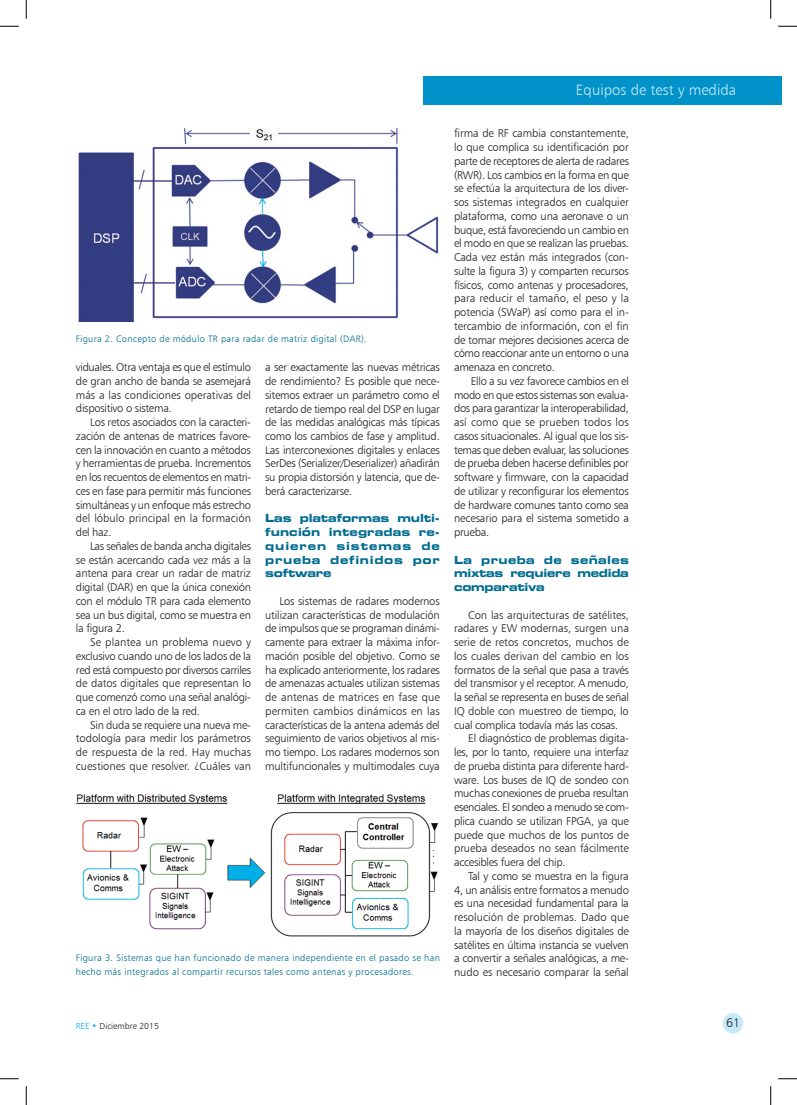
<style>
.page{position:relative;width:797px;height:1105px;background:#fff}
.page>*{position:absolute;margin:0;border:0;box-sizing:border-box;transform-origin:0 0}
.t1{font:15px "Humanist 777 BT Light B";color:#c6eafa}
.t2{font:12.5px "Humanist 777 BT Light B";color:#231f20}
.t3{font:11.25px/13.8px "Humanist 777 BT Light B";letter-spacing:-.025em;color:#231f20;text-align:justify}
.t4{font:11.25px/13.8px "Eurostile Bold Extended Two";letter-spacing:.03em;color:#006c91;text-align:justify}
.t5{font:11.25px "Humanist 777 BT Light B";color:#231f20}
.t6{font:11.25px "Humanist 777 BT Light B";letter-spacing:-.005em;color:#231f20}
.t7{font:11.25px "Humanist 777 BT Light B";letter-spacing:.005em;color:#231f20}
.t8{font:9.38px/13.8px "Humanist 777 BT Light B";letter-spacing:.025em;color:#006c91}
.t9{font:8.75px "Humanist 777 BT Light B";color:#231f20}
.s1{color:#00aeef}
</style>
<div class="page">
<div style="left:423px;top:76px;width:358px;height:29px;background:#0092c8"></div>
<div style="left:722px;top:1013px;width:21px;height:20px;background:#c6eafa;border-radius:50%"></div>
<img style="left:78px;top:129px;width:361px;height:192px">
<img style="left:76px;top:794px;width:363px;height:143px">
<svg style="left:0;top:25px;width:19px;height:2px"></svg>
<svg style="left:778px;top:25px;width:19px;height:2px"></svg>
<svg style="left:0;top:1078px;width:19px;height:1px"></svg>
<svg style="left:778px;top:1078px;width:19px;height:1px"></svg>
<svg style="left:25px;top:0;width:2px;height:19px"></svg>
<svg style="left:25px;top:1086px;width:2px;height:19px"></svg>
<svg style="left:770px;top:0;width:1px;height:19px"></svg>
<svg style="left:770px;top:1086px;width:1px;height:19px"></svg>
<p class="t8" style="left:76px;top:332px;width:292px">Figura 2. Concepto de módulo TR para radar de matriz digital (DAR).</p>
<p class="t3" style="left:76px;top:360px;width:177px">viduales. Otra ventaja es que el estímulo de gran ancho de banda se asemejará más a las condiciones operativas del dispositivo o sistema.</p>
<p class="t3" style="left:76px;top:415px;width:177px;text-indent:14px">Los retos asociados con la caracteri&shy;zación de antenas de matrices favore&shy;cen la innovación en cuanto a métodos y herramientas de prueba. Incrementos en los recuentos de elementos en matri&shy;ces en fase para permitir más funciones simultáneas y un enfoque más estrecho del lóbulo principal en la formación del haz.</p>
<p class="t3" style="left:76px;top:539px;width:177px;text-indent:14px">Las señales de banda ancha digitales se están acercando cada vez más a la antena para crear un radar de matriz digital (DAR) en que la única conexión con el módulo TR para cada elemento sea un bus digital, como se muestra en la figura 2.</p>
<p class="t3" style="left:76px;top:635px;width:177px;text-indent:14px">Se plantea un problema nuevo y exclusivo cuando uno de los lados de la red está compuesto por diversos carriles de datos digitales que representan lo que comenzó como una señal analógi&shy;ca en el otro lado de la red.</p>
<p class="t3" style="left:76px;top:718px;width:177px;text-indent:14px">Sin duda se requiere una nueva me&shy;todología para medir los parámetros de respuesta de la red. Hay muchas cuestiones que resolver. ¿Cuáles van</p>
<p class="t3" style="left:265px;top:360px;width:176px">a ser exactamente las nuevas métricas de rendimiento? Es posible que nece&shy;sitemos extraer un parámetro como el retardo de tiempo real del DSP en lugar de las medidas analógicas más típicas como los cambios de fase y amplitud.<br>Las interconexiones digitales y enlaces SerDes (Serializer/Deserializer) añadirán su propia distorsión y latencia, que de&shy;berá caracterizarse.</p>
<p class="t4" style="left:265px;top:511px;width:176px">Las plataformas multi&shy;función integradas re&shy;quieren sistemas de prueba definidos por software</p>
<p class="t3" style="left:265px;top:594px;width:176px;text-indent:14px">Los sistemas de radares modernos utilizan características de modulación de impulsos que se programan dinámi&shy;camente para extraer la máxima infor&shy;mación posible del objetivo. Como se ha explicado anteriormente, los radares de amenazas actuales utilizan sistemas de antenas de matrices en fase que permiten cambios dinámicos en las características de la antena además del seguimiento de varios objetivos al mis&shy;mo tiempo. Los radares modernos son multifuncionales y multimodales cuya</p>
<p class="t8" style="left:76px;top:951px;width:365px">Figura 3. Sistemas que han funcionado de manera independiente en el pasado se han hecho más integrados al compartir recursos tales como antenas y procesadores.</p>
<h1 class="t1" style="left:576px;top:81px;width:162px">Equipos de test y medida</h1>
<p class="t3" style="left:454px;top:126px;width:176px">firma de RF cambia constantemente, lo que complica su identificación por parte de receptores de alerta de radares (RWR). Los cambios en la forma en que se efectúa la arquitectura de los diver&shy;sos sistemas integrados en cualquier plataforma, como una aeronave o un buque, está favoreciendo un cambio en el modo en que se realizan las pruebas.<br>Cada vez están más integrados (con&shy;sulte la figura 3) y comparten recursos físicos, como antenas y procesadores, para reducir el tamaño, el peso y la potencia (SWaP) así como para el in&shy;tercambio de información, con el fin de tomar mejores decisiones acerca de cómo reaccionar ante un entorno o una amenaza en concreto.</p>
<p class="t3" style="left:454px;top:374px;width:176px;text-indent:17px">Ello a su vez favorece cambios en el modo en que estos sistemas son evalua&shy;dos para garantizar la interoperabilidad, así como que se prueben todos los casos situacionales. Al igual que los sis&shy;temas que deben evaluar, las soluciones de prueba deben hacerse definibles por software y firmware, con la capacidad de utilizar y reconfigurar los elementos de hardware comunes tanto como sea necesario para el sistema sometido a prueba.</p>
<p class="t4" style="left:454px;top:552px;width:176px">La prueba de señales mixtas requiere medida comparativa</p>
<p class="t6" style="left:468px;top:608px;width:162px">Con las arquitecturas de satélites,</p>
<p class="t6" style="left:454px;top:621px;width:176px">radares y EW modernas, surgen una</p>
<p class="t5" style="left:454px;top:635px;width:176px">serie de retos concretos, muchos de</p>
<p class="t5" style="left:454px;top:649px;width:176px">los cuales derivan del cambio en los</p>
<p class="t3" style="left:454px;top:663px;width:176px">formatos de la señal que pasa a través</p>
<p class="t3" style="left:454px;top:676px;width:176px">del transmisor y el receptor. A menudo,</p>
<p class="t3" style="left:454px;top:690px;width:176px">la señal se representa en buses de señal</p>
<p class="t3" style="left:454px;top:704px;width:176px">IQ doble con muestreo de tiempo, lo</p>
<p class="t3" style="left:454px;top:718px;width:166px">cual complica todavía más las cosas.</p>
<p class="t3" style="left:468px;top:731px;width:162px">El diagnóstico de problemas digita-</p>
<p class="t3" style="left:454px;top:745px;width:176px">les, por lo tanto, requiere una interfaz</p>
<p class="t3" style="left:454px;top:759px;width:176px">de prueba distinta para diferente hard-</p>
<p class="t3" style="left:454px;top:773px;width:176px">ware. Los buses de IQ de sondeo con</p>
<p class="t3" style="left:454px;top:786px;width:176px">muchas conexiones de prueba resultan</p>
<p class="t3" style="left:454px;top:800px;width:176px">esenciales. El sondeo a menudo se com-</p>
<p class="t3" style="left:454px;top:814px;width:176px">plica cuando se utilizan FPGA, ya que</p>
<p class="t3" style="left:454px;top:827px;width:176px">puede que muchos de los puntos de</p>
<p class="t3" style="left:454px;top:841px;width:176px">prueba deseados no sean fácilmente</p>
<p class="t3" style="left:454px;top:855px;width:113px">accesibles fuera del chip.</p>
<p class="t3" style="left:468px;top:869px;width:162px">Tal y como se muestra en la figura</p>
<p class="t3" style="left:454px;top:882px;width:176px">4, un análisis entre formatos a menudo</p>
<p class="t3" style="left:454px;top:896px;width:176px">es una necesidad fundamental para la</p>
<p class="t7" style="left:454px;top:910px;width:176px">resolución de problemas. Dado que</p>
<p class="t3" style="left:454px;top:924px;width:176px">la mayoría de los diseños digitales de</p>
<p class="t3" style="left:454px;top:937px;width:176px">satélites en última instancia se vuelven</p>
<p class="t3" style="left:454px;top:951px;width:176px">a convertir a señales analógicas, a me-</p>
<p class="t3" style="left:454px;top:965px;width:176px">nudo es necesario comparar la señal</p>
<p class="t9" style="left:76px;top:1020px;width:84px"><span class="s1">REE •</span> Diciembre 2015</p>
<p class="t2" style="left:726px;top:1015px;width:16px">61</p>
</div>
